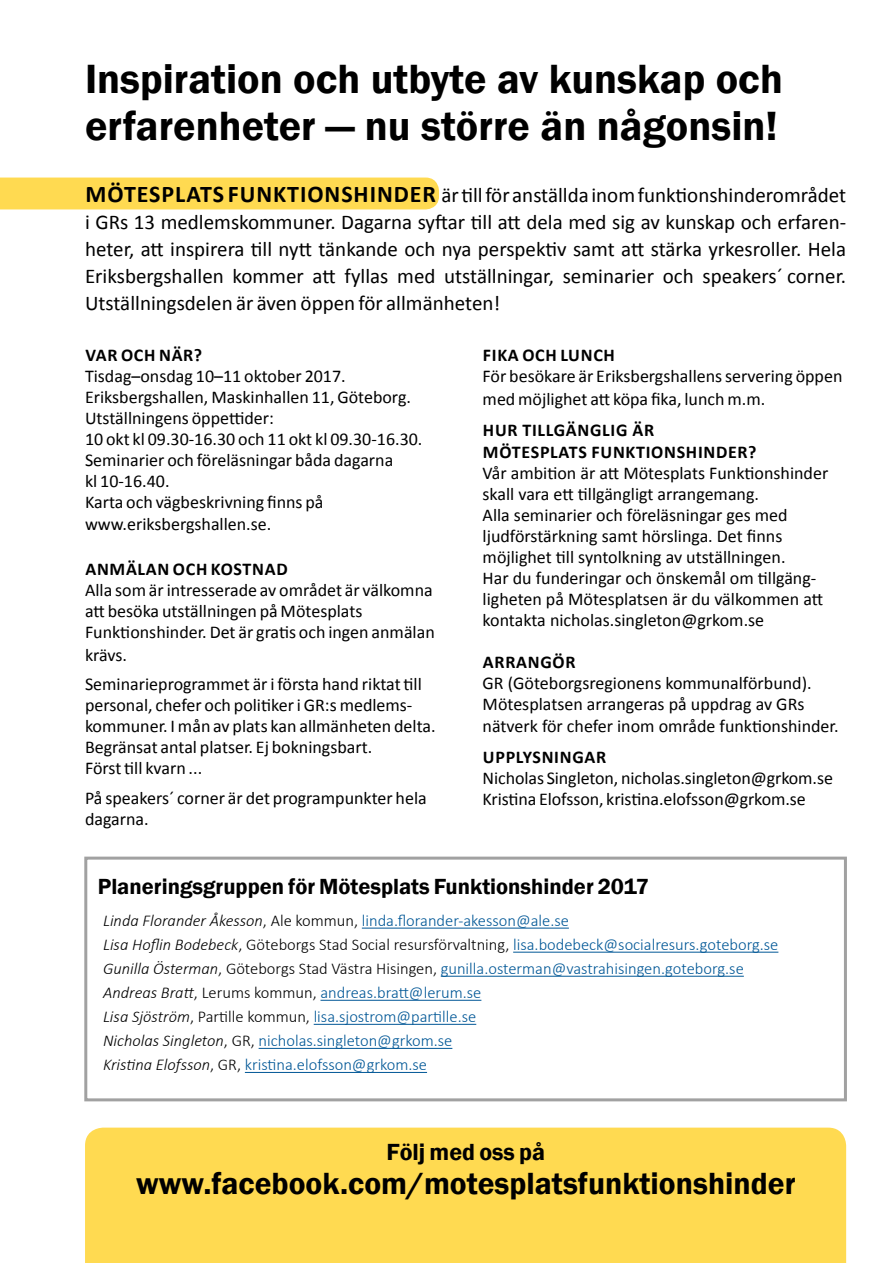
<style>
.page{position:relative;width:893px;height:1263px;background:#fff}
.page>*{position:absolute;margin:0;border:0;box-sizing:border-box;transform-origin:0 0}
.t1{font:600 42px/46.5px "Franklin Gothic";color:#000}
.t2{font:600 31.5px "Franklin Gothic";color:#000}
.t3{font:600 24px "Franklin Gothic";color:#000}
.t4{font:600 22.5px "Franklin Gothic";color:#000}
.t5{font:21px/27px "Calibri";color:#000;text-align:justify}
.t6{font:18px/21px "Calibri";color:#000}
.t7{font:700 18px/22.5px "Calibri";letter-spacing:.04em;color:#000}
.t8{font:300 16.5px/24px "Calibri";color:#005796}
.s1{font-weight:700;font-size:24px}
.s2{font-style:italic;color:#000}
.s3{color:#000}
</style>
<div class="page">
<div style="left:0;top:178px;width:439px;height:31px;background:#ffda51"></div>
<hr style="left:362px;top:928px;width:207px;height:1px;background:#005796">
<hr style="left:513px;top:952px;width:265px;height:1px;background:#005796">
<hr style="left:441px;top:976px;width:303px;height:1px;background:#005796">
<hr style="left:320px;top:1000px;width:161px;height:1px;background:#005796">
<hr style="left:314px;top:1024px;width:162px;height:1px;background:#005796">
<hr style="left:259px;top:1048px;width:193px;height:1px;background:#005796">
<hr style="left:245px;top:1072px;width:182px;height:1px;background:#005796">
<div style="left:84px;top:857px;width:763px;height:244px;border:3px solid #a1a1a1"></div>
<div style="left:85px;top:1127px;width:761px;height:136px;background:#ffda51"></div>
<h1 class="t1" style="left:85px;top:56px;width:699px">Inspiration och utbyte av kunskap och erfarenheter — nu större än någonsin!</h1>
<p class="t5" style="left:85px;top:181px;width:763px"><span class="s1">MÖTESPLATS FUNKTIONSHINDER</span> är till för anställda inom funktionshinderområdet i GRs 13 medlemskommuner. Dagarna syftar till att dela med sig av kunskap och erfaren&shy;heter, att inspirera till nytt tänkande och nya perspektiv samt att stärka yrkesroller. Hela Eriksbergshallen kommer att fyllas med utställningar, seminarier och speakers´ corner.<br>Utställningsdelen är även öppen för allmänheten!</p>
<p class="t7" style="left:85px;top:343px;width:118px">VAR OCH NÄR?</p>
<p class="t6" style="left:85px;top:365px;width:339px">Tisdag–onsdag 10–11 oktober 2017.<br>Eriksbergshallen, Maskinhallen 11, Göteborg.<br>Utställningens öppettider:<br>10 okt kl 09.30-16.30 och 11 okt kl 09.30-16.30.<br>Seminarier och föreläsningar båda dagarna<br>kl 10-16.40.<br>Karta och vägbeskrivning finns på www.eriksbergshallen.se.</p>
<p class="t7" style="left:85px;top:558px;width:204px">ANMÄLAN OCH KOSTNAD</p>
<p class="t6" style="left:85px;top:580px;width:351px;line-height:21.5px">Alla som är intresserade av området är välkomna att besöka utställningen på Mötesplats Funktionshinder. Det är gratis och ingen anmälan krävs.</p>
<p class="t6" style="left:85px;top:674px;width:352px">Seminarieprogrammet är i första hand riktat till personal, chefer och politiker i GR:s medlems&shy;kommuner. I mån av plats kan allmänheten delta.<br>Begränsat antal platser. Ej bokningsbart.<br>Först till kvarn ...</p>
<p class="t6" style="left:85px;top:787px;width:343px">På speakers´ corner är det programpunkter hela dagarna.</p>
<p class="t7" style="left:483px;top:344px;width:133px">FIKA OCH LUNCH</p>
<p class="t6" style="left:483px;top:365px;width:361px;line-height:22.5px">För besökare är Eriksbergshallens servering öppen med möjlighet att köpa fika, lunch m.m.</p>
<p class="t7" style="left:483px;top:418px;width:275px">HUR TILLGÄNGLIG ÄR<br>MÖTESPLATS FUNKTIONSHINDER?</p>
<p class="t6" style="left:483px;top:463px;width:347px">Vår ambition är att Mötesplats Funktionshinder skall vara ett tillgängligt arrangemang.<br>Alla seminarier och föreläsningar ges med ljudförstärkning samt hörslinga. Det finns möjlighet till syntolkning av utställningen.<br>Har du funderingar och önskemål om tillgäng&shy;ligheten på Mötesplatsen är du välkommen att kontakta nicholas.singleton@grkom.se</p>
<p class="t7" style="left:483px;top:650px;width:94px">ARRANGÖR</p>
<p class="t6" style="left:483px;top:672px;width:357px;line-height:21.8px">GR (Göteborgsregionens kommunalförbund).<br>Mötesplatsen arrangeras på uppdrag av GRs nätverk för chefer inom område funktionshinder.</p>
<p class="t7" style="left:483px;top:746px;width:125px">UPPLYSNINGAR</p>
<p class="t6" style="left:483px;top:768px;width:352px">Nicholas Singleton, nicholas.singleton@grkom.se<br>Kristina Elofsson, kristina.elofsson@grkom.se</p>
<p class="t4" style="left:98px;top:872px;width:553px">Planeringsgruppen för Mötesplats Funktionshinder 2017</p>
<p class="t8" style="left:103px;top:908px;width:677px"><span class="s2">Linda Florander Åkesson</span><span class="s3">, Ale kommun,</span> linda.florander-akesson@ale.se<br><span class="s2">Lisa Hoflin Bodebeck</span><span class="s3">, Göteborgs Stad Social resursförvaltning,</span> lisa.bodebeck@socialresurs.goteborg.se <span class="s2">Gunilla Österman</span><span class="s3">, Göteborgs Stad Västra Hisingen,</span> gunilla.osterman@vastrahisingen.goteborg.se <span class="s2">Andreas Bratt</span><span class="s3">, Lerums kommun,</span> andreas.bratt@lerum.se<br><span class="s2">Lisa Sjöström</span><span class="s3">, Partille kommun,</span> lisa.sjostrom@partille.se<br><span class="s2">Nicholas Singleton</span><span class="s3">, GR,</span> nicholas.singleton@grkom.se<br><span class="s2">Kristina Elofsson</span><span class="s3">, GR,</span> kristina.elofsson@grkom.se</p>
<h3 class="t3" style="left:386px;top:1137px;width:160px">Följ med oss på</h3>
<h2 class="t2" style="left:136px;top:1164px;width:661px">www.facebook.com/motesplatsfunktionshinder</h2>
</div>
